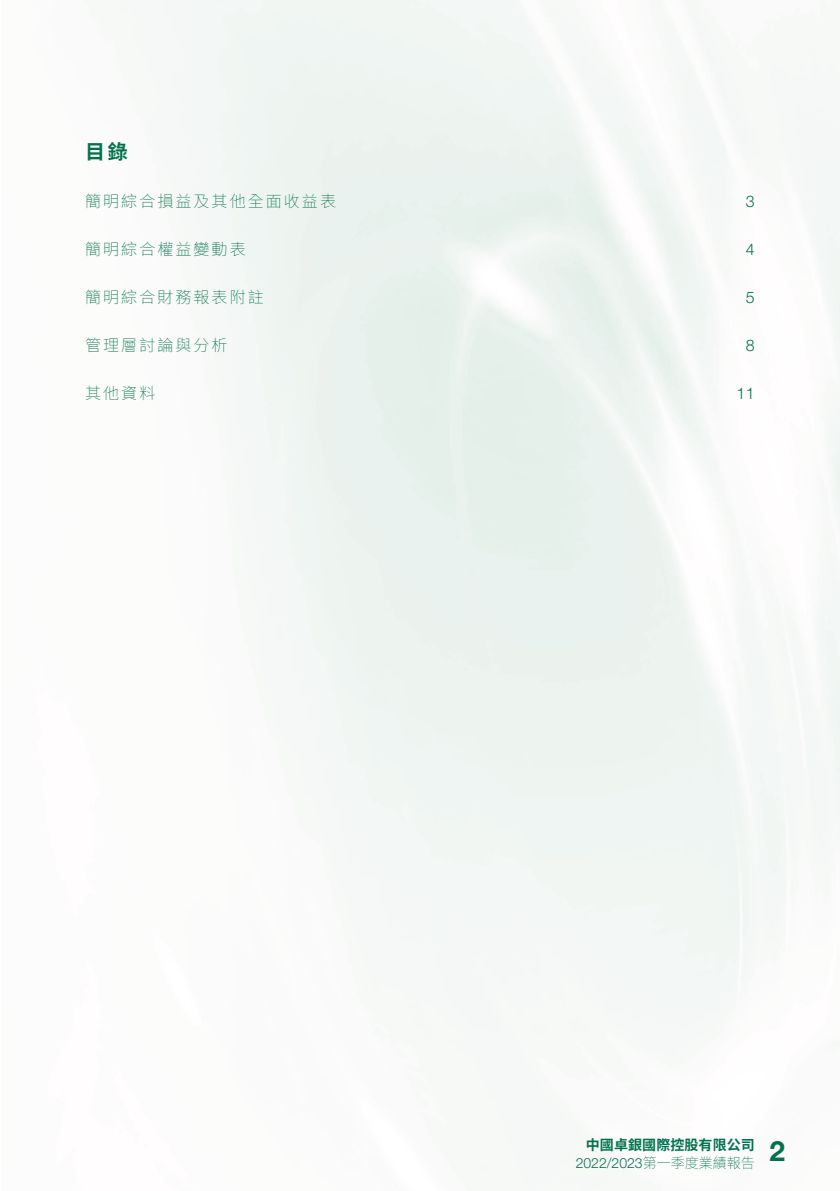
<style>
.page{position:relative;width:840px;height:1191px;background:#fff}
.page>*{position:absolute;margin:0;border:0;box-sizing:border-box;transform-origin:0 0}
.t1{font:700 20px "Source Han Sans HC";color:#00734c}
.t2{font:200 16px "Source Han Sans HC";letter-spacing:.13em;color:#00734c}
.t3{font:300 16px "Helvetica Neue LT Std";color:#00734c}
.t4{font:300 14px "Helvetica Neue LT Std";color:#00734c}
.t5{font:700 14px "Source Han Sans HC";letter-spacing:.005em;color:#00734c}
.s1{font-family:"Helvetica Neue LT Std";font-size:28px}
.s2{font-family:"Source Han Sans HC";font-weight:200}
</style>
<div class="page">
<p class="t1" style="left:85px;top:141px;width:44px">目錄</p>
<p class="t2" style="left:85px;top:192px;width:252px">簡明綜合損益及其他全面收益表</p>
<p class="t3" style="left:745px;top:192px;width:10px">3</p>
<p class="t2" style="left:85px;top:240px;width:162px">簡明綜合權益變動表</p>
<p class="t3" style="left:745px;top:240px;width:10px">4</p>
<p class="t2" style="left:85px;top:288px;width:180px">簡明綜合財務報表附註</p>
<p class="t3" style="left:745px;top:288px;width:10px">5</p>
<p class="t2" style="left:85px;top:336px;width:144px">管理層討論與分析</p>
<p class="t3" style="left:745px;top:336px;width:10px">8</p>
<p class="t2" style="left:85px;top:384px;width:72px">其他資料</p>
<p class="t3" style="left:736px;top:384px;width:20px">11</p>
<p class="t5" style="left:585px;top:1136px;width:201px">中國卓銀國際控股有限公司 <span class="s1">2</span></p>
<p class="t4" style="left:575px;top:1154px;width:180px">2022/2023<span class="s2">第一季度業績報告</span></p>
</div>
